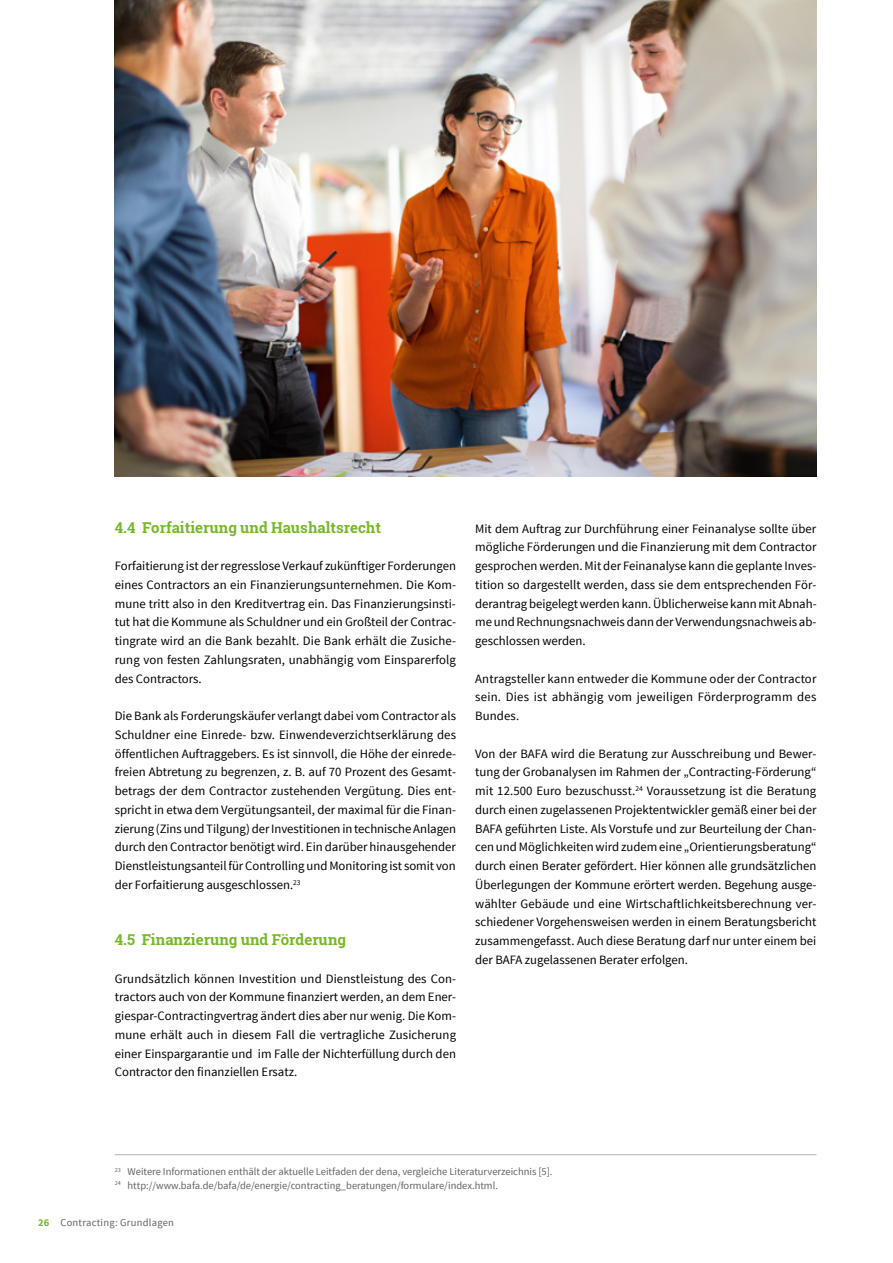
<style>
.page{position:relative;width:893px;height:1263px;background:#fff}
.page>*{position:absolute;margin:0;border:0;box-sizing:border-box;transform-origin:0 0}
.t1{font:700 15px "Roboto Slab";color:#76b828}
.t2{font:12.75px/18.8px "Source Sans Pro";color:#000;text-align:justify}
.t3{font:10.5px/13.5px "Source Sans Pro";color:#636362}
.t4{font:10.5px "Source Sans Pro";letter-spacing:.025em;color:#636362}
.s1{font-weight:700;color:#76b828}
</style>
<div class="page">
<hr style="left:115px;top:1154px;width:701px;height:1px;background:#b1b2b3">
<img style="left:115px;top:0;width:701px;height:476px">
<p class="t1" style="left:115px;top:517px;width:268px">4.4 Forfaitierung und Haushaltsrecht</p>
<p class="t2" style="left:115px;top:557px;width:343px">Forfaitierung ist der regresslose Verkauf zukünftiger Forderungen eines Contractors an ein Finanzierungsunternehmen. Die Kom&shy;mune tritt also in den Kreditvertrag ein. Das Finanzierungsinsti&shy;tut hat die Kommune als Schuldner und ein Großteil der Contrac&shy;tingrate wird an die Bank bezahlt. Die Bank erhält die Zusiche&shy;rung von festen Zahlungsraten, unabhängig vom Einsparerfolg des Contractors.</p>
<p class="t2" style="left:115px;top:707px;width:343px">Die Bank als Forderungskäufer verlangt dabei vom Contractor als Schuldner eine Einrede- bzw. Einwendeverzichtserklärung des öffentlichen Auftraggebers. Es ist sinnvoll, die Höhe der einrede&shy;freien Abtretung zu begrenzen, z. B. auf 70 Prozent des Gesamt&shy;betrags der dem Contractor zustehenden Vergütung. Dies ent&shy;spricht in etwa dem Vergütungsanteil, der maximal für die Finan&shy;zierung (Zins und Tilgung) der Investitionen in technische Anlagen durch den Contractor benötigt wird. Ein darüber hinausgehender Dienstleistungsanteil für Controlling und Monitoring ist somit von der Forfaitierung ausgeschlossen.<sup>23</sup></p>
<p class="t1" style="left:115px;top:929px;width:233px">4.5 Finanzierung und Förderung</p>
<p class="t2" style="left:115px;top:969px;width:343px">Grundsätzlich können Investition und Dienstleistung des Con&shy;tractors auch von der Kommune finanziert werden, an dem Ener&shy;giespar-Contractingvertrag ändert dies aber nur wenig. Die Kom&shy;mune erhält auch in diesem Fall die vertragliche Zusicherung einer Einspargarantie und im Falle der Nichterfüllung durch den Contractor den finanziellen Ersatz.</p>
<p class="t2" style="left:475px;top:519px;width:343px">Mit dem Auftrag zur Durchführung einer Feinanalyse sollte über mögliche Förderungen und die Finanzierung mit dem Contractor gesprochen werden. Mit der Feinanalyse kann die geplante Inves&shy;tition so dargestellt werden, dass sie dem entsprechenden För&shy;derantrag beigelegt werden kann. Üblicherweise kann mit Abnah&shy;me und Rechnungsnachweis dann der Verwendungsnachweis ab&shy;geschlossen werden.</p>
<p class="t2" style="left:475px;top:669px;width:343px">Antragsteller kann entweder die Kommune oder der Contractor sein. Dies ist abhängig vom jeweiligen Förderprogramm des Bundes.</p>
<p class="t2" style="left:475px;top:744px;width:343px">Von der BAFA wird die Beratung zur Ausschreibung und Bewer&shy;tung der Grobanalysen im Rahmen der „Contracting-Förderung“ mit 12.500 Euro bezuschusst.<sup>24</sup> Voraussetzung ist die Beratung durch einen zugelassenen Projektentwickler gemäß einer bei der BAFA geführten Liste. Als Vorstufe und zur Beurteilung der Chan&shy;cen und Möglichkeiten wird zudem eine „Orientierungsberatung“ durch einen Berater gefördert. Hier können alle grundsätzlichen Überlegungen der Kommune erörtert werden. Begehung ausge&shy;wählter Gebäude und eine Wirtschaftlichkeitsberechnung ver&shy;schiedener Vorgehensweisen werden in einem Beratungsbericht zusammengefasst. Auch diese Beratung darf nur unter einem bei der BAFA zugelassenen Berater erfolgen.</p>
<p class="t3" style="left:115px;top:1165px;width:439px"><sup>23</sup> Weitere Informationen enthält der aktuelle Leitfaden der dena, vergleiche Literaturverzeichnis [5].<br><sup>24</sup> http://www.bafa.de/bafa/de/energie/contracting_beratungen/formulare/index.html.</p>
<p class="t4" style="left:38px;top:1216px;width:137px"><span class="s1">26</span> Contracting: Grundlagen</p>
</div>
